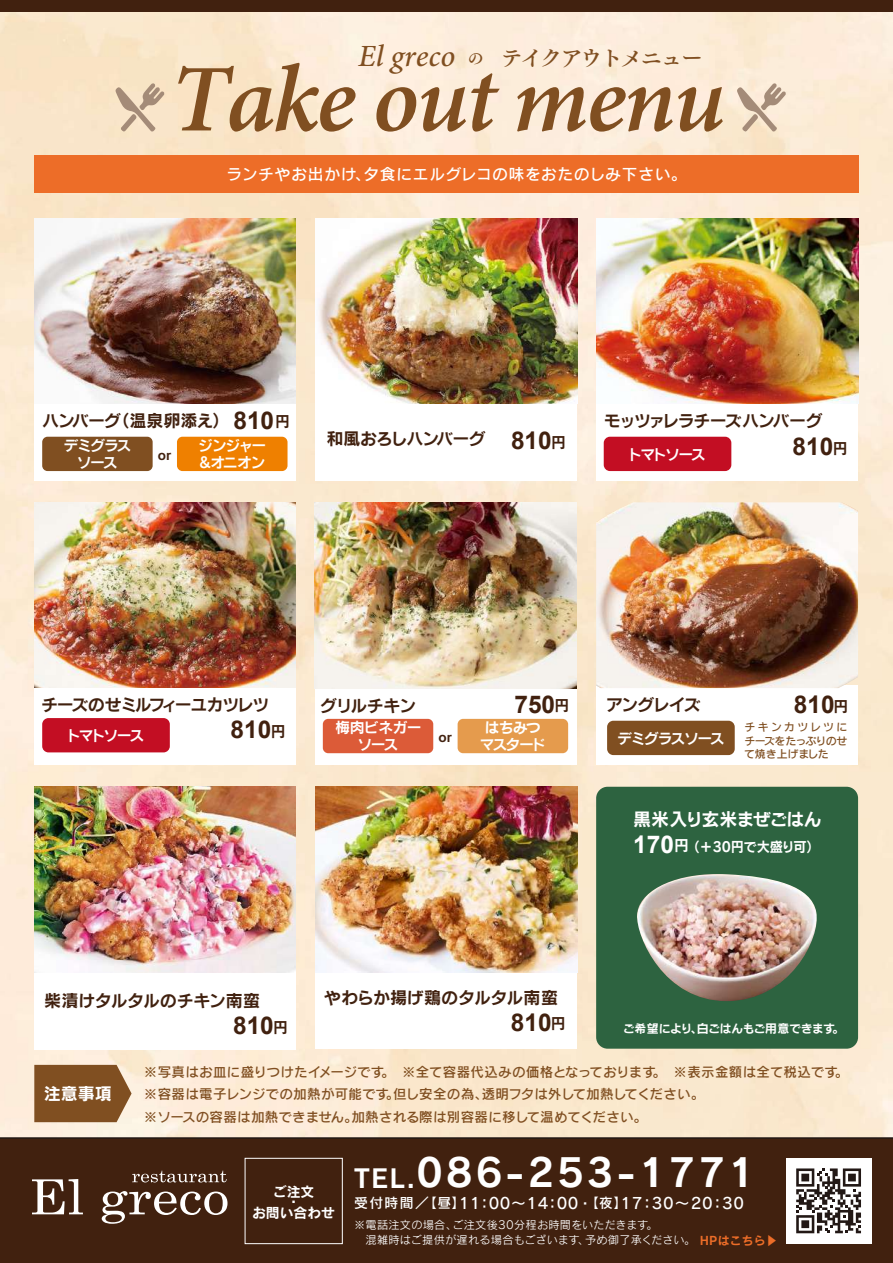
<style>
.page{position:relative;width:893px;height:1263px;background:#fff}
.page>*{position:absolute;margin:0;border:0;box-sizing:border-box;transform-origin:0 0}
.t1{font:italic 600 95.85px "Minion Pro";letter-spacing:-.025em;color:#804f21}
.t2{font:38.25px "Rodin Pro B";letter-spacing:.09em;color:#fff}
.t3{font:700 24.45px "Arial";color:#41210f}
.t4{font:700 24.45px "Arial";color:#fff}
.t5{font:21.3px "Tsuku Min Pro B";letter-spacing:-.1em;color:#804f21;scale:1.05 1}
.t6{font:18px "Rodin Cattleya Pro B";letter-spacing:-.075em;color:#fff}
.t7{font:16.95px "Rodin Cattleya Pro B";letter-spacing:-.06em;color:#41210f}
.t8{font:16.95px "Rodin Cattleya Pro B";letter-spacing:-.085em;color:#41210f}
.t9{font:16.95px "Rodin Cattleya Pro B";letter-spacing:-.005em;color:#41210f}
.t10{font:16.95px "Rodin Cattleya Pro B";letter-spacing:-.025em;color:#41210f}
.t11{font:16.95px "Rodin Cattleya Pro B";color:#fff}
.t12{font:15.75px "Rodin Cattleya Pro DB";letter-spacing:.05em;color:#fff}
.t13{font:15.45px "Rodin Pro DB";letter-spacing:.035em;color:#fff}
.t14{font:14.85px/17px "Rodin Cattleya Pro B";letter-spacing:-.11em;color:#fff;text-align:center}
.t15{font:14.85px/17px "Rodin Cattleya Pro B";letter-spacing:-.06em;color:#fff;text-align:center}
.t16{font:13.8px "Rodin Cattleya Pro B";letter-spacing:-.005em;color:#fff;scale:.96 1}
.t17{font:13.8px/10.5px "Rodin Pro B";color:#fff;text-align:center}
.t18{font:13.5px/22.5px "Rodin Cattleya Pro DB";letter-spacing:.015em;color:#804f21}
.t19{font:12.75px "Rodin Cattleya Pro B";color:#41210f}
.t20{font:12px "Rodin Cattleya Pro B";letter-spacing:-.035em;color:#fff}
.t21{font:11.1px/14.9px "Rodin Pro M";letter-spacing:.025em;color:#fff}
.t22{font:10.95px/13.5px "Rodin Cattleya Pro DB";letter-spacing:-.015em;color:#804f21;text-align:justify}
.s1{font-family:"Minion Pro";font-weight:500;font-style:italic;font-size:30.9px}
.s2{font-size:15.75px}
.s3{font-family:"Arial";font-weight:700;font-size:24.45px}
.s4{font-size:14.85px}
.s5{font-family:"Rodin Cattleya Pro B";font-weight:400;font-size:14.85px}
.s6{font-size:25.2px}
.s7{font-size:13.8px}
.s8{font-family:"Rodin Pro B";font-size:11.7px;color:#ed6d28}
</style>
<div class="page">
<img style="left:0;top:12px;width:893px;height:1125px">
<div style="left:0;top:0;width:893px;height:12px;background:#41210f"></div>
<div style="left:34px;top:155px;width:825px;height:38px;background:#ed6d28"></div>
<svg style="left:116px;top:83px;width:49px;height:49px;background:#ddc7ae"></svg>
<svg style="left:737px;top:83px;width:49px;height:49px;background:#decbb6"></svg>
<div style="left:0;top:1138px;width:893px;height:125px;background:#41210f"></div>
<div style="left:245px;top:1158px;width:98px;height:86px;border:1px solid #fff"></div>
<svg style="left:34px;top:1065px;width:98px;height:57px;background:#8a5c30"></svg>
<svg style="left:32px;top:1179px;width:51px;height:35px"></svg>
<svg style="left:102px;top:1191px;width:125px;height:33px"></svg>
<svg style="left:132px;top:1171px;width:95px;height:11px"></svg>
<hr style="left:0;top:1137px;width:893px;height:2px;background:#221815">
<div style="left:34px;top:786px;width:262px;height:263px;background:#fff"></div>
<div style="left:34px;top:401px;width:262px;height:80px;background:#fff"></div>
<div style="left:596px;top:787px;width:262px;height:262px;background:#2d6340;border-radius:11px"></div>
<img style="left:34px;top:218px;width:262px;height:186px">
<div style="left:316px;top:401px;width:261px;height:80px;background:#fff"></div>
<img style="left:316px;top:218px;width:261px;height:186px">
<div style="left:34px;top:685px;width:262px;height:80px;background:#fff"></div>
<img style="left:34px;top:502px;width:262px;height:186px">
<img style="left:637px;top:874px;width:180px;height:127px">
<div style="left:315px;top:685px;width:262px;height:80px;background:#fff"></div>
<img style="left:315px;top:502px;width:262px;height:186px">
<div style="left:316px;top:969px;width:261px;height:80px;background:#fff"></div>
<img style="left:316px;top:786px;width:261px;height:186px">
<img style="left:34px;top:786px;width:262px;height:186px">
<div style="left:42px;top:437px;width:111px;height:34px;background:#804f21;border-radius:5px"></div>
<div style="left:596px;top:401px;width:262px;height:80px;background:#fff"></div>
<img style="left:596px;top:218px;width:262px;height:186px">
<div style="left:604px;top:437px;width:127px;height:34px;background:#c30e23;border-radius:6px"></div>
<div style="left:177px;top:437px;width:111px;height:34px;background:#ef8000;border-radius:6px"></div>
<div style="left:323px;top:719px;width:110px;height:34px;background:#dc5b38;border-radius:5px"></div>
<div style="left:458px;top:719px;width:110px;height:34px;background:#e59b4d;border-radius:6px"></div>
<div style="left:42px;top:718px;width:128px;height:34px;background:#c30e23;border-radius:6px"></div>
<div style="left:596px;top:685px;width:262px;height:80px;background:#fff"></div>
<img style="left:596px;top:502px;width:262px;height:186px">
<div style="left:607px;top:721px;width:128px;height:34px;background:#804f21;border-radius:6px"></div>
<div style="left:786px;top:1158px;width:85px;height:86px;background:#fff"></div>
<svg style="left:796px;top:1168px;width:65px;height:65px"></svg>
<h3 class="t5" style="left:358px;top:42px;width:330px"><span class="s1">El greco</span> <span class="s2">の　</span> テイクアウトメニュー</h3>
<h1 class="t1" style="left:170px;top:33px;width:557px">Take out menu</h1>
<p class="t12" style="left:227px;top:163px;width:462px">ランチやお出かけ、夕食にエルグレコの味をおたのしみ下さい。</p>
<p class="t7" style="left:42px;top:410px;width:249px">ハンバーグ（温泉卵添え） <span class="s3">810</span><span class="s4">円</span></p>
<p class="t14" style="left:63px;top:437px;width:70px">デミグラスソース</p>
<p class="t19" style="left:158px;top:447px;width:15px">or</p>
<p class="t14" style="left:198px;top:437px;width:70px">ジンジャー</p>
<p class="t14" style="left:199px;top:454px;width:68px">&amp;オニオン</p>
<p class="t7" style="left:326px;top:427px;width:241px">和風おろしハンバーグ <span class="s3">810</span><sub>円</sub></p>
<p class="t8" style="left:604px;top:410px;width:220px">モッツァレラチーズハンバーグ</p>
<p class="t14" style="left:627px;top:445px;width:80px">トマトソース</p>
<h3 class="t3" style="left:793px;top:430px;width:56px">810<span class="s5">円</span></h3>
<p class="t8" style="left:41px;top:693px;width:230px">チーズのせミルフィーユカツレツ</p>
<p class="t7" style="left:320px;top:694px;width:98px">グリルチキン</p>
<h3 class="t3" style="left:514px;top:688px;width:56px">750<span class="s5">円</span></h3>
<h3 class="t3" style="left:231px;top:713px;width:56px">810<span class="s5">円</span></h3>
<p class="t15" style="left:335px;top:719px;width:88px">梅肉ビネガーソース</p>
<p class="t14" style="left:480px;top:719px;width:68px">はちみつマスタード</p>
<p class="t14" style="left:66px;top:727px;width:80px">トマトソース</p>
<p class="t19" style="left:439px;top:729px;width:15px">or</p>
<p class="t7" style="left:606px;top:693px;width:96px">アングレイズ</p>
<h3 class="t3" style="left:794px;top:688px;width:56px">810<span class="s5">円</span></h3>
<p class="t22" style="left:744px;top:720px;width:105px">チキンカツレツにチーズをたっぷりのせて焼き上げました</p>
<p class="t14" style="left:617px;top:729px;width:109px">デミグラスソース</p>
<h3 class="t6" style="left:633px;top:807px;width:190px">黒米入り玄米まぜごはん</h3>
<h3 class="t4" style="left:633px;top:828px;width:57px">170<span class="s5">円</span></h3>
<p class="t16" style="left:686px;top:837px;width:141px">（＋30円で大盛り可）</p>
<p class="t10" style="left:44px;top:989px;width:218px">柴漬けタルタルのチキン南蛮</p>
<h3 class="t3" style="left:233px;top:1010px;width:56px">810<span class="s5">円</span></h3>
<p class="t9" style="left:324px;top:987px;width:236px">やわらか揚げ鶏のタルタル南蛮</p>
<h3 class="t3" style="left:511px;top:1006px;width:56px">810<span class="s5">円</span></h3>
<p class="t20" style="left:623px;top:1021px;width:223px">ご希望により、白ごはんもご用意できます。</p>
<p class="t11" style="left:44px;top:1082px;width:70px">注意事項</p>
<p class="t18" style="left:144px;top:1060px;width:713px">※写真はお皿に盛りつけたイメージです。　※全て容器代込みの価格となっております。　※表示金額は全て税込です。　※容器は電子レンジでの加熱が可能です。但し安全の為、透明フタは外して加熱してください。<br>※ソースの容器は加熱できません。加熱される際は別容器に移して温めてください。</p>
<p class="t17" style="left:252px;top:1185px;width:84px">ご注文<br>・<br>お問い合わせ</p>
<h2 class="t2" style="left:354px;top:1147px;width:402px"><span class="s6">TEL.</span>086-253-1771</h2>
<p class="t13" style="left:354px;top:1193px;width:391px"><span class="s7">受付時間／【昼】</span>11：00～14：00<span class="s4">・</span><span class="s7">【夜】</span>17：30～20：30</p>
<p class="t21" style="left:354px;top:1217px;width:425px">※電話注文の場合、ご注文後30分程お時間をいただきます。<br>　混雑時はご提供が遅れる場合もございます、予め御了承ください。 <span class="s8">HPはこちら▶</span></p>
</div>
